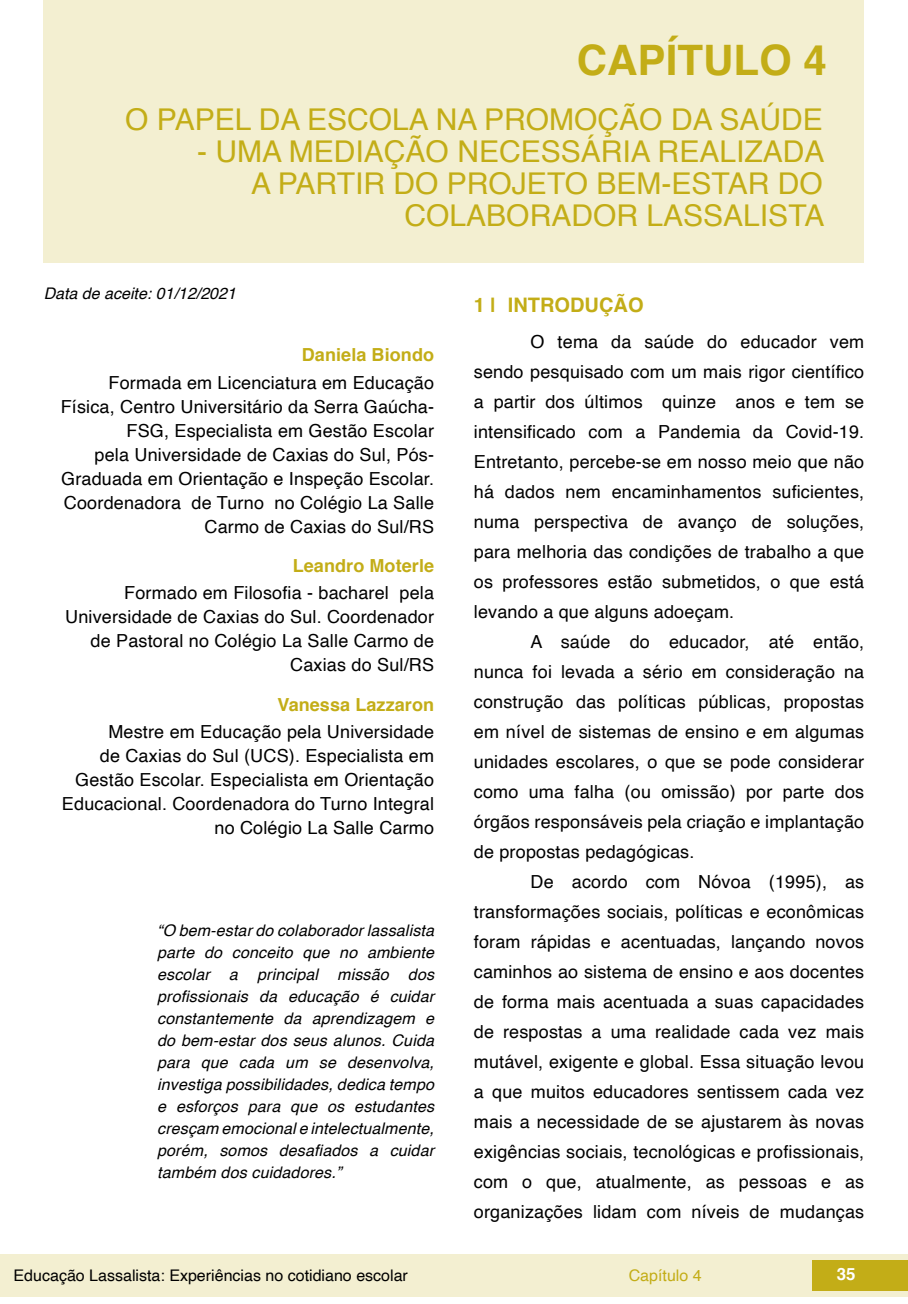
<style>
.page{position:relative;width:908px;height:1304px;background:#fff}
.page>*{position:absolute;margin:0;border:0;box-sizing:border-box;transform-origin:0 0}
.capítulos{font:700 42px "Helvetica";color:#c3ad17}
.nome_artigos{font:30px/32px "Helvetica";color:#c3ad17;text-align:right}
.t1{font:700 20px "Helvetica";color:#c3ad17}
.txt{font:18px/30px "Helvetica";letter-spacing:.01em;color:#000;text-align:justify}
.info_autores{font:18px/24px "Helvetica";letter-spacing:.01em;color:#000;text-align:right}
.nome_autores{font:700 18px "Helvetica";letter-spacing:.005em;color:#c3ad17}
.t2{font:700 16.8px "Helvetica";color:#fff}
.citacoes{font:italic 16px/22px "Helvetica";letter-spacing:.01em;color:#000;text-align:justify}
.t3{font:16px "Helvetica";color:#000}
.t4{font:16px "Helvetica";color:#c3ad17}
</style>
<div class="page">
<div style="left:0;top:1254px;width:906px;height:43px;background:#f3efd1"></div>
<div style="left:812px;top:1261px;width:95px;height:30px;background:#c3ad17"></div>
<div style="left:44px;top:0;width:819px;height:263px;background:#f3efd1"></div>
<p class="capítulos" style="left:576px;top:26px;width:251px">CAPÍTULO 4</p>
<p class="nome_artigos" style="left:125px;top:104px;width:698px">O PAPEL DA ESCOLA NA PROMOÇÃO DA SAÚDE</p>
<p class="nome_artigos" style="left:197px;top:136px;width:628px">- UMA MEDIAÇÃO NECESSÁRIA REALIZADA<br>A PARTIR DO PROJETO BEM-ESTAR DO<br>COLABORADOR LASSALISTA</p>
<p class="citacoes" style="left:44px;top:282px;width:194px">Data de aceite: 01/12/2021</p>
<p class="nome_autores" style="left:302px;top:341px;width:134px">Daniela Biondo</p>
<p class="info_autores" style="left:61px;top:371px;width:375px">Formada em Licenciatura em Educação Física, Centro Universitário da Serra Gaúcha-FSG, Especialista em Gestão Escolar<br>pela Universidade de Caxias do Sul, Pós-Graduada em Orientação e Inspeção Escolar.<br>Coordenadora de Turno no Colégio La Salle Carmo de Caxias do Sul/RS</p>
<p class="nome_autores" style="left:292px;top:551px;width:143px">Leandro Moterle</p>
<p class="info_autores" style="left:65px;top:582px;width:370px">Formado em Filosofia - bacharel pela Universidade de Caxias do Sul. Coordenador de Pastoral no Colégio La Salle Carmo de Caxias do Sul/RS</p>
<p class="nome_autores" style="left:277px;top:690px;width:158px">Vanessa Lazzaron</p>
<p class="info_autores" style="left:62px;top:720px;width:373px">Mestre em Educação pela Universidade<br>de Caxias do Sul (UCS). Especialista em Gestão Escolar. Especialista em Orientação Educacional. Coordenadora do Turno Integral no Colégio La Salle Carmo</p>
<p class="citacoes" style="left:157px;top:919px;width:278px">“O bem-estar do colaborador lassalista parte do conceito que no ambiente escolar a principal missão dos profissionais da educação é cuidar constantemente da aprendizagem e do bem-estar dos seus alunos. Cuida para que cada um se desenvolva, investiga possibilidades, dedica tempo e esforços para que os estudantes cresçam emocional e intelectualmente, porém, somos desafiados a cuidar também dos cuidadores.”</p>
<p class="t1" style="left:473px;top:289px;width:171px">1 | INTRODUÇÃO</p>
<p class="txt" style="left:473px;top:327px;width:392px;text-indent:57px">O tema da saúde do educador vem sendo pesquisado com um mais rigor científico a partir dos últimos quinze anos e tem se intensificado com a Pandemia da Covid-19.<br>Entretanto, percebe-se em nosso meio que não há dados nem encaminhamentos suficientes, numa perspectiva de avanço de soluções, para melhoria das condições de trabalho a que os professores estão submetidos, o que está levando a que alguns adoeçam.</p>
<p class="txt" style="left:473px;top:627px;width:392px;text-indent:57px">A saúde do educador, até então, nunca foi levada a sério em consideração na construção das políticas públicas, propostas em nível de sistemas de ensino e em algumas unidades escolares, o que se pode considerar como uma falha (ou omissão) por parte dos órgãos responsáveis pela criação e implantação de propostas pedagógicas.</p>
<p class="txt" style="left:473px;top:867px;width:392px;text-indent:57px">De acordo com Nóvoa (1995), as transformações sociais, políticas e econômicas foram rápidas e acentuadas, lançando novos caminhos ao sistema de ensino e aos docentes de forma mais acentuada a suas capacidades de respostas a uma realidade cada vez mais mutável, exigente e global. Essa situação levou a que muitos educadores sentissem cada vez mais a necessidade de se ajustarem às novas exigências sociais, tecnológicas e profissionais, com o que, atualmente, as pessoas e as organizações lidam com níveis de mudanças</p>
<p class="t3" style="left:14px;top:1263px;width:395px">Educação Lassalista: Experiências no cotidiano escolar</p>
<p class="t4" style="left:628px;top:1263px;width:74px">Capítulo 4</p>
<p class="t2" style="left:836px;top:1261px;width:20px">35</p>
</div>
